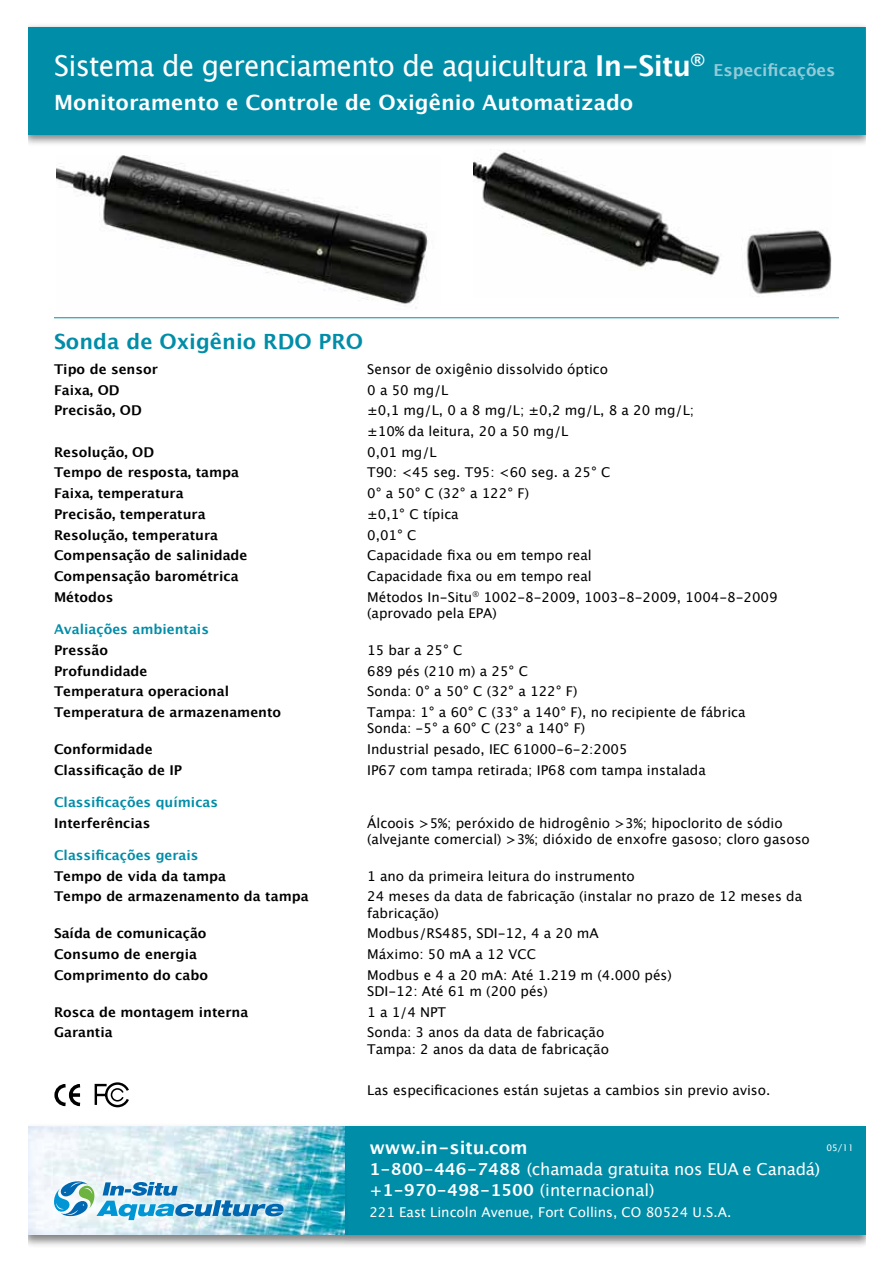
<style>
.page{position:relative;width:893px;height:1263px;background:#fff}
.page>*{position:absolute;margin:0;border:0;box-sizing:border-box;transform-origin:0 0}
.t1{font:28.8px "Lucida Grande";letter-spacing:-.025em;color:#fff}
.t2{font:700 21px "Lucida Grande";color:#fff}
.t3{font:700 21px "Lucida Grande";color:#008da8}
.t4{font:700 18px "Lucida Grande";color:#fff}
.t5{font:16.5px/21px "Lucida Grande";letter-spacing:-.01em;color:#fff}
.t6{font:700 16.5px "Lucida Grande";color:#94cbd9}
.t7{font:13.5px/16.2px "Lucida Grande";color:#000}
.t8{font:700 13.5px "Lucida Grande";color:#000}
.t9{font:700 13.5px "Lucida Grande";color:#008da8}
.t10{font:13.5px "Lucida Grande";color:#fff}
.t11{font:9px "Lucida Sans";color:#fff}
.s1{font-weight:700}
</style>
<div class="page">
<div style="left:19px;top:23px;width:855px;height:124px;background:#000;opacity:.5"></div>
<div style="left:27px;top:27px;width:839px;height:108px;background:#008da8"></div>
<div style="left:19px;top:1123px;width:855px;height:125px;background:#000;opacity:.5"></div>
<div style="left:345px;top:1126px;width:521px;height:109px;background:#008da8"></div>
<svg style="left:27px;top:1125px;width:323px;height:111px"></svg>
<img style="left:27px;top:1126px;width:322px;height:109px">
<div style="left:0;top:0;width:27px;height:1263px;background:#fff"></div>
<div style="left:866px;top:0;width:27px;height:1263px;background:#fff"></div>
<img style="left:56px;top:155px;width:372px;height:154px">
<img style="left:473px;top:150px;width:359px;height:147px">
<svg style="left:54px;top:1084px;width:27px;height:23px"></svg>
<svg style="left:94px;top:1082px;width:35px;height:25px"></svg>
<hr style="left:54px;top:317px;width:785px;height:1px;background:#008da8">
<h1 class="t1" style="left:54px;top:49px;width:653px">Sistema de gerenciamento de aquicultura <span class="s1">In-Situ</span><sup>®</sup></h1>
<p class="t6" style="left:714px;top:57px;width:123px">Especificações</p>
<h2 class="t2" style="left:54px;top:85px;width:581px">Monitoramento e Controle de Oxigênio Automatizado</h2>
<h2 class="t3" style="left:54px;top:325px;width:311px">Sonda de Oxigênio RDO PRO</h2>
<p class="t8" style="left:54px;top:358px;width:105px">Tipo de sensor</p>
<p class="t7" style="left:367px;top:361px;width:242px">Sensor de oxigênio dissolvido óptico</p>
<p class="t8" style="left:54px;top:379px;width:67px">Faixa, OD</p>
<p class="t7" style="left:367px;top:382px;width:83px">0 a 50 mg/L</p>
<p class="t8" style="left:54px;top:400px;width:89px">Precisão, OD</p>
<p class="t7" style="left:367px;top:400px;width:328px;line-height:20.7px">±0,1 mg/L, 0 a 8 mg/L; ±0,2 mg/L, 8 a 20 mg/L; ±10% da leitura, 20 a 50 mg/L</p>
<p class="t8" style="left:54px;top:441px;width:102px">Resolução, OD</p>
<p class="t7" style="left:367px;top:444px;width:71px">0,01 mg/L</p>
<p class="t8" style="left:54px;top:462px;width:187px">Tempo de resposta, tampa</p>
<p class="t7" style="left:367px;top:465px;width:245px">T90: &lt;45 seg. T95: &lt;60 seg. a 25° C</p>
<p class="t8" style="left:54px;top:482px;width:131px">Faixa, temperatura</p>
<p class="t7" style="left:367px;top:485px;width:163px">0° a 50° C (32° a 122° F)</p>
<p class="t8" style="left:54px;top:503px;width:153px">Precisão, temperatura</p>
<p class="t7" style="left:367px;top:506px;width:93px">±0,1° C típica</p>
<p class="t8" style="left:54px;top:524px;width:166px">Resolução, temperatura</p>
<p class="t7" style="left:367px;top:527px;width:51px">0,01° C</p>
<p class="t8" style="left:54px;top:544px;width:195px">Compensação de salinidade</p>
<p class="t7" style="left:367px;top:547px;width:226px">Capacidade fixa ou em tempo real</p>
<p class="t8" style="left:54px;top:565px;width:186px">Compensação barométrica</p>
<p class="t7" style="left:367px;top:568px;width:226px">Capacidade fixa ou em tempo real</p>
<p class="t8" style="left:54px;top:586px;width:61px">Métodos</p>
<p class="t7" style="left:367px;top:589px;width:412px">Métodos In-Situ<sup>®</sup> 1002-8-2009, 1003-8-2009, 1004-8-2009 (aprovado pela EPA)</p>
<p class="t9" style="left:54px;top:618px;width:156px">Avaliações ambientais</p>
<p class="t8" style="left:54px;top:639px;width:56px">Pressão</p>
<p class="t7" style="left:367px;top:642px;width:97px">15 bar a 25° C</p>
<p class="t8" style="left:54px;top:660px;width:95px">Profundidade</p>
<p class="t7" style="left:367px;top:663px;width:162px">689 pés (210 m) a 25° C</p>
<p class="t8" style="left:54px;top:680px;width:177px">Temperatura operacional</p>
<p class="t7" style="left:367px;top:683px;width:212px">Sonda: 0° a 50° C (32° a 122° F)</p>
<p class="t8" style="left:54px;top:701px;width:229px">Temperatura de armazenamento</p>
<p class="t7" style="left:367px;top:704px;width:380px">Tampa: 1° a 60° C (33° a 140° F), no recipiente de fábrica<br>Sonda: -5° a 60° C (23° a 140° F)</p>
<p class="t8" style="left:54px;top:738px;width:100px">Conformidade</p>
<p class="t7" style="left:367px;top:741px;width:262px">Industrial pesado, IEC 61000-6-2:2005</p>
<p class="t8" style="left:54px;top:759px;width:130px">Classificação de IP</p>
<p class="t7" style="left:367px;top:762px;width:340px">IP67 com tampa retirada; IP68 com tampa instalada</p>
<p class="t9" style="left:54px;top:791px;width:166px">Classificações químicas</p>
<p class="t8" style="left:54px;top:812px;width:98px">Interferências</p>
<p class="t7" style="left:367px;top:815px;width:444px">Álcoois &gt;5%; peróxido de hidrogênio &gt;3%; hipoclorito de sódio (alvejante comercial) &gt;3%; dióxido de enxofre gasoso; cloro gasoso</p>
<p class="t9" style="left:54px;top:844px;width:146px">Classificações gerais</p>
<p class="t8" style="left:54px;top:865px;width:174px">Tempo de vida da tampa</p>
<p class="t7" style="left:367px;top:868px;width:269px">1 ano da primeira leitura do instrumento</p>
<p class="t8" style="left:54px;top:886px;width:256px">Tempo de armazenamento da tampa</p>
<p class="t7" style="left:367px;top:889px;width:436px">24 meses da data de fabricação (instalar no prazo de 12 meses da fabricação)</p>
<p class="t8" style="left:54px;top:922px;width:154px">Saída de comunicação</p>
<p class="t7" style="left:367px;top:925px;width:233px">Modbus/RS485, SDI-12, 4 a 20 mA</p>
<p class="t8" style="left:54px;top:943px;width:145px">Consumo de energia</p>
<p class="t7" style="left:367px;top:946px;width:170px">Máximo: 50 mA a 12 VCC</p>
<p class="t8" style="left:54px;top:964px;width:155px">Comprimento do cabo</p>
<p class="t7" style="left:367px;top:967px;width:306px">Modbus e 4 a 20 mA: Até 1.219 m (4.000 pés)<br>SDI-12: Até 61 m (200 pés)</p>
<p class="t8" style="left:54px;top:1001px;width:196px">Rosca de montagem interna</p>
<p class="t7" style="left:367px;top:1004px;width:80px">1 a 1/4 NPT</p>
<p class="t8" style="left:54px;top:1021px;width:60px">Garantia</p>
<p class="t7" style="left:367px;top:1024px;width:243px">Sonda: 3 anos da data de fabricação<br>Tampa: 2 anos da data de fabricação</p>
<p class="t7" style="left:367px;top:1082px;width:405px">Las especificaciones están sujetas a cambios sin previo aviso.</p>
<h3 class="t4" style="left:369px;top:1133px;width:160px">www.in-situ.com</h3>
<p class="t5" style="left:369px;top:1158px;width:452px"><span class="s1">1-800-446-7488</span> (chamada gratuita nos EUA e Canadá) <span class="s1">+1-970-498-1500</span> (internacional)</p>
<p class="t10" style="left:369px;top:1204px;width:363px">221 East Lincoln Avenue, Fort Collins, CO 80524 U.S.A.</p>
<p class="t11" style="left:826px;top:1142px;width:29px">05/11</p>
</div>
